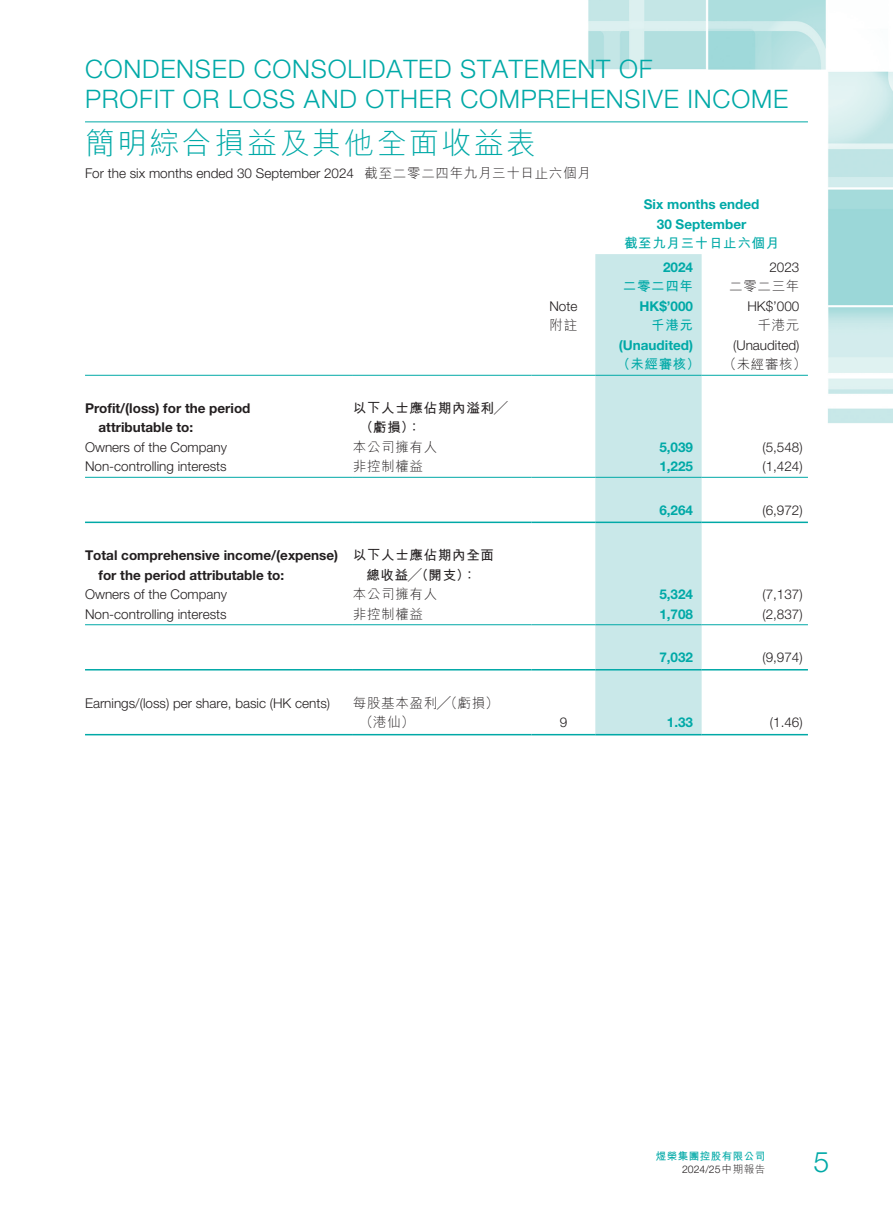
<style>
.page{position:relative;width:893px;height:1212px;background:#fff}
.page>*{position:absolute;margin:0;border:0;box-sizing:border-box;transform-origin:0 0}
.t1{font:300 30px "M Hei HK";letter-spacing:.08em;color:#00a9a7}
.t2{font:300 28.5px "Helvetica Neue LT Std";color:#00a9a7}
.t3{font:300 25.5px "Helvetica Neue LT Std";letter-spacing:.03em;color:#00a9a7}
._50_Table_txt{font:300 13.5px "Helvetica Neue LT Std";color:#231f20}
._50_Table_txt-2{font:700 13.5px "Helvetica Neue LT Std";color:#231f20}
._50_Table_txt-3{font:700 13.5px "Helvetica Neue LT Std";color:#00a9a7}
._50_Table_txt-4{font:300 13.5px "M Hei HK";letter-spacing:.05em;color:#231f20}
._50_Table_txt-5{font:700 13.5px "M Hei HK";letter-spacing:.05em;color:#231f20}
._50_Table_txt-6{font:700 13.5px "M Hei HK";letter-spacing:.05em;color:#00a9a7}
.t4{font:300 10.5px "Helvetica Neue LT Std";color:#231f20}
.t5{font:700 10.5px "M Hei HK";letter-spacing:.05em;color:#00a9a7}
.s1{font-family:"M Hei HK"}
</style>
<div class="page">
<img style="left:85px;top:0;width:808px;height:736px">
<hr style="left:85px;top:121px;width:723px;height:1px;background:#00a9a7">
<div style="left:595px;top:254px;width:107px;height:480px;background:#c9e8e9"></div>
<hr style="left:85px;top:375px;width:268px;height:1px;background:#00a9a7">
<hr style="left:353px;top:375px;width:178px;height:1px;background:#00a9a7">
<hr style="left:531px;top:375px;width:64px;height:1px;background:#00a9a7">
<hr style="left:595px;top:375px;width:107px;height:1px;background:#00a9a7">
<hr style="left:702px;top:375px;width:106px;height:1px;background:#00a9a7">
<hr style="left:85px;top:477px;width:268px;height:1px;background:#00a9a7">
<hr style="left:353px;top:477px;width:178px;height:1px;background:#00a9a7">
<hr style="left:531px;top:477px;width:64px;height:1px;background:#00a9a7">
<hr style="left:595px;top:477px;width:107px;height:1px;background:#00a9a7">
<hr style="left:702px;top:477px;width:106px;height:1px;background:#00a9a7">
<hr style="left:85px;top:521px;width:268px;height:2px;background:#00a9a7">
<hr style="left:353px;top:521px;width:178px;height:2px;background:#00a9a7">
<hr style="left:531px;top:521px;width:64px;height:2px;background:#00a9a7">
<hr style="left:595px;top:521px;width:107px;height:2px;background:#00a9a7">
<hr style="left:702px;top:521px;width:106px;height:2px;background:#00a9a7">
<hr style="left:85px;top:624px;width:268px;height:1px;background:#00a9a7">
<hr style="left:353px;top:624px;width:178px;height:1px;background:#00a9a7">
<hr style="left:531px;top:624px;width:64px;height:1px;background:#00a9a7">
<hr style="left:595px;top:624px;width:107px;height:1px;background:#00a9a7">
<hr style="left:702px;top:624px;width:106px;height:1px;background:#00a9a7">
<hr style="left:85px;top:669px;width:268px;height:1px;background:#00a9a7">
<hr style="left:353px;top:669px;width:178px;height:1px;background:#00a9a7">
<hr style="left:531px;top:669px;width:64px;height:1px;background:#00a9a7">
<hr style="left:595px;top:669px;width:107px;height:1px;background:#00a9a7">
<hr style="left:702px;top:669px;width:106px;height:1px;background:#00a9a7">
<hr style="left:85px;top:734px;width:268px;height:1px;background:#00a9a7">
<hr style="left:353px;top:734px;width:178px;height:1px;background:#00a9a7">
<hr style="left:531px;top:734px;width:64px;height:1px;background:#00a9a7">
<hr style="left:595px;top:734px;width:107px;height:1px;background:#00a9a7">
<hr style="left:702px;top:734px;width:106px;height:1px;background:#00a9a7">
<p class="t3" style="left:85px;top:54px;width:569px">CONDENSED CONSOLIDATED STATEMENT OF</p>
<p class="t3" style="left:85px;top:84px;width:705px">PROFIT OR LOSS AND OTHER COMPREHENSIVE INCOME</p>
<p class="t1" style="left:85px;top:128px;width:453px">簡明綜合損益及其他全面收益表</p>
<p class="_50_Table_txt" style="left:85px;top:165px;width:507px">For the six months ended 30 September 2024 <span class="s1">截至二零二四年九月三十日止六個月</span></p>
<p class="_50_Table_txt-3" style="left:644px;top:196px;width:117px">Six months ended</p>
<p class="_50_Table_txt-3" style="left:657px;top:215px;width:91px">30 September</p>
<p class="_50_Table_txt-6" style="left:624px;top:233px;width:157px">截至九月三十日止六個月</p>
<p class="_50_Table_txt-3" style="left:663px;top:259px;width:32px">2024</p>
<p class="_50_Table_txt" style="left:769px;top:259px;width:32px">2023</p>
<p class="_50_Table_txt-6" style="left:623px;top:277px;width:72px">二零二四年</p>
<p class="_50_Table_txt-4" style="left:729px;top:280px;width:72px">二零二三年</p>
<p class="_50_Table_txt" style="left:549px;top:298px;width:30px">Note</p>
<p class="_50_Table_txt-3" style="left:640px;top:298px;width:55px">HK$’000</p>
<p class="_50_Table_txt" style="left:747px;top:298px;width:54px">HK$’000</p>
<p class="_50_Table_txt-4" style="left:550px;top:319px;width:29px">附註</p>
<p class="_50_Table_txt-6" style="left:651px;top:316px;width:43px">千港元</p>
<p class="_50_Table_txt-4" style="left:758px;top:319px;width:43px">千港元</p>
<p class="_50_Table_txt-3" style="left:619px;top:337px;width:76px">(Unaudited)</p>
<p class="_50_Table_txt" style="left:733px;top:337px;width:68px">(Unaudited)</p>
<p class="_50_Table_txt-6" style="left:617px;top:355px;width:85px">（未經審核）</p>
<p class="_50_Table_txt-4" style="left:723px;top:358px;width:85px">（未經審核）</p>
<p class="_50_Table_txt-2" style="left:85px;top:400px;width:167px">Profit/(loss) for the period</p>
<p class="_50_Table_txt-2" style="left:99px;top:419px;width:96px">attributable to:</p>
<p class="_50_Table_txt-5" style="left:353px;top:398px;width:156px">以下人士應佔期內溢利╱</p>
<p class="_50_Table_txt-5" style="left:360px;top:418px;width:63px">（虧損）：</p>
<p class="_50_Table_txt" style="left:85px;top:439px;width:144px">Owners of the Company</p>
<p class="_50_Table_txt-4" style="left:353px;top:440px;width:86px">本公司擁有人</p>
<p class="_50_Table_txt-3" style="left:659px;top:439px;width:35px">5,039</p>
<p class="_50_Table_txt" style="left:762px;top:439px;width:42px">(5,548)</p>
<p class="_50_Table_txt" style="left:85px;top:458px;width:143px">Non-controlling interests</p>
<p class="_50_Table_txt-4" style="left:353px;top:460px;width:72px">非控制權益</p>
<p class="_50_Table_txt-3" style="left:659px;top:458px;width:35px">1,225</p>
<p class="_50_Table_txt" style="left:762px;top:458px;width:42px">(1,424)</p>
<p class="_50_Table_txt-3" style="left:659px;top:502px;width:35px">6,264</p>
<p class="_50_Table_txt" style="left:762px;top:502px;width:42px">(6,972)</p>
<p class="_50_Table_txt-2" style="left:85px;top:547px;width:255px">Total comprehensive income/(expense)</p>
<p class="_50_Table_txt-2" style="left:99px;top:567px;width:187px">for the period attributable to:</p>
<p class="_50_Table_txt-5" style="left:353px;top:546px;width:143px">以下人士應佔期內全面</p>
<p class="_50_Table_txt-5" style="left:366px;top:565px;width:112px">總收益╱（開支）：</p>
<p class="_50_Table_txt" style="left:85px;top:586px;width:144px">Owners of the Company</p>
<p class="_50_Table_txt-4" style="left:353px;top:587px;width:86px">本公司擁有人</p>
<p class="_50_Table_txt-3" style="left:659px;top:586px;width:35px">5,324</p>
<p class="_50_Table_txt" style="left:762px;top:586px;width:42px">(7,137)</p>
<p class="_50_Table_txt" style="left:85px;top:606px;width:143px">Non-controlling interests</p>
<p class="_50_Table_txt-4" style="left:353px;top:607px;width:72px">非控制權益</p>
<p class="_50_Table_txt-3" style="left:659px;top:606px;width:35px">1,708</p>
<p class="_50_Table_txt" style="left:762px;top:606px;width:42px">(2,837)</p>
<p class="_50_Table_txt-3" style="left:659px;top:649px;width:35px">7,032</p>
<p class="_50_Table_txt" style="left:762px;top:649px;width:42px">(9,974)</p>
<p class="_50_Table_txt" style="left:85px;top:695px;width:247px">Earnings/(loss) per share, basic (HK cents)</p>
<p class="_50_Table_txt-4" style="left:353px;top:696px;width:147px">每股基本盈利╱（虧損）</p>
<p class="_50_Table_txt-4" style="left:360px;top:715px;width:56px">（港仙）</p>
<p class="_50_Table_txt" style="left:560px;top:714px;width:9px">9</p>
<p class="_50_Table_txt-3" style="left:667px;top:714px;width:28px">1.33</p>
<p class="_50_Table_txt" style="left:770px;top:714px;width:34px">(1.46)</p>
<p class="t5" style="left:656px;top:1148px;width:111px">煜榮集團控股有限公司</p>
<p class="t4" style="left:682px;top:1163px;width:85px">2024/25<span class="s1">中期報告</span></p>
<p class="t2" style="left:813px;top:1144px;width:17px">5</p>
</div>
